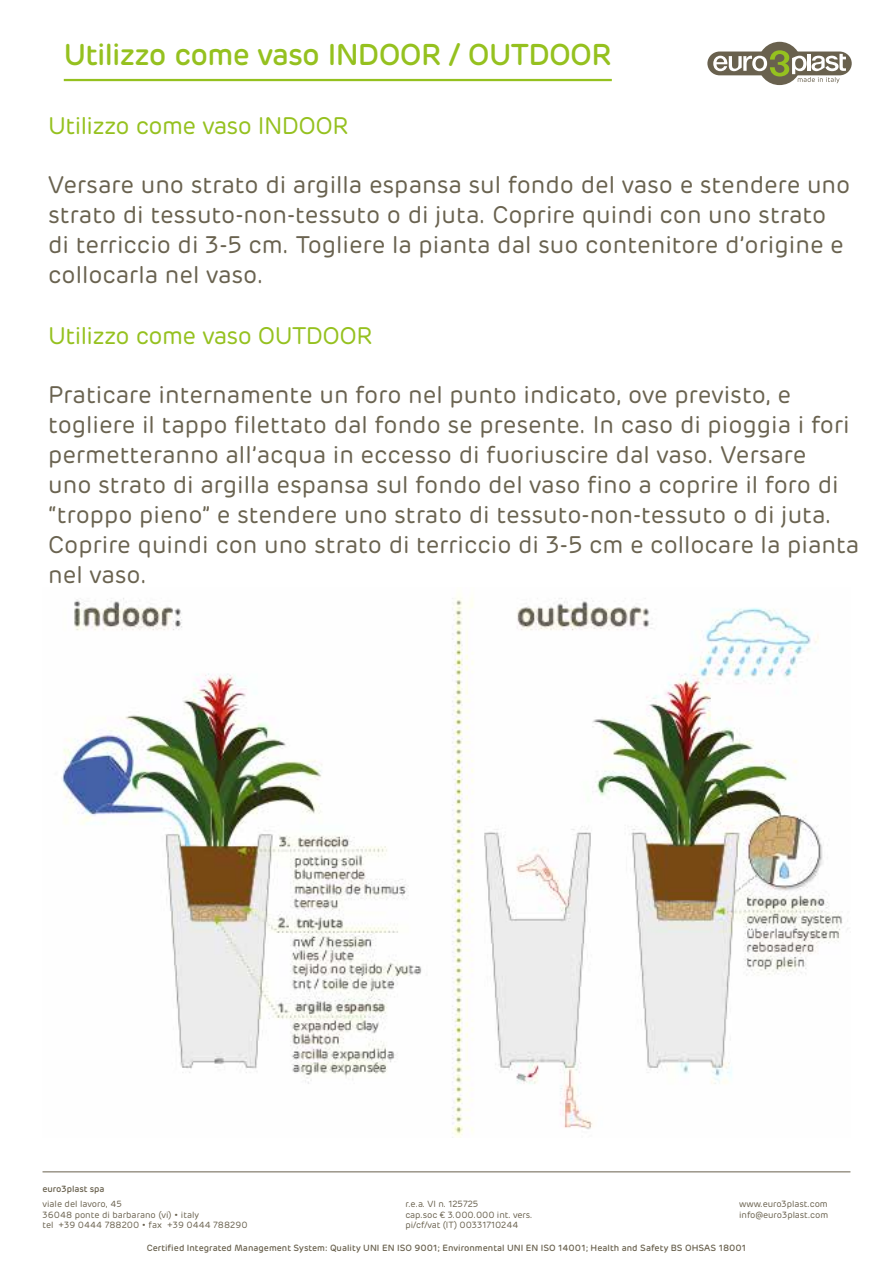
<style>
.page{position:relative;width:893px;height:1263px;background:#fff}
.page>*{position:absolute;margin:0;border:0;box-sizing:border-box;transform-origin:0 0}
.t1{font:500 30px "Rubrik";letter-spacing:-.025em;color:#95c11f}
.t2{font:24px/30px "Rubrik";color:#6a6350}
.t3{font:24px/30px "Rubrik";color:#69624f}
.t4{font:24px "Rubrik";letter-spacing:-.025em;color:#95c11f}
.t5{font:9px/10.5px "Rubrik";letter-spacing:-.01em;color:#69614e}
.t6{font:500 9px "Rubrik";color:#69614e}
</style>
<div class="page">
<hr style="left:43px;top:1171px;width:807px;height:1px;background:#69614e">
<div style="left:758px;top:42px;width:43px;height:43px;background:#69614e;border-radius:50%"></div>
<div style="left:707px;top:52px;width:145px;height:23px;background:#69614e;border-radius:12px"></div>
<svg style="left:713px;top:50px;width:133px;height:33px"></svg>
<hr style="left:64px;top:79px;width:548px;height:2px;background:#95c11f">
<img style="left:62px;top:596px;width:786px;height:541px">
<p class="t1" style="left:64px;top:35px;width:550px">Utilizzo come vaso INDOOR / OUTDOOR</p>
<p class="t4" style="left:48px;top:111px;width:302px">Utilizzo come vaso INDOOR</p>
<p class="t3" style="left:48px;top:169px;width:804px">Versare uno strato di argilla espansa sul fondo del vaso e stendere uno strato di tessuto-non-tessuto o di juta. Coprire quindi con uno strato di terriccio di 3-5 cm. Togliere la pianta dal suo contenitore d’origine e collocarla nel vaso.</p>
<p class="t4" style="left:48px;top:321px;width:326px">Utilizzo come vaso OUTDOOR</p>
<p class="t2" style="left:48px;top:379px;width:813px">Praticare internamente un foro nel punto indicato, ove previsto, e togliere il tappo filettato dal fondo se presente. In caso di pioggia i fori permetteranno all’acqua in eccesso di fuoriuscire dal vaso. Versare<br>uno strato di argilla espansa sul fondo del vaso fino a coprire il foro di “troppo pieno” e stendere uno strato di tessuto-non-tessuto o di juta.<br>Coprire quindi con uno strato di terriccio di 3-5 cm e collocare la pianta nel vaso.</p>
<p class="t6" style="left:43px;top:1183px;width:64px">euro3plast spa</p>
<p class="t5" style="left:43px;top:1199px;width:207px">viale del lavoro, 45<br>36048 ponte di barbarano (vi) • italy<br>tel +39 0444 788200 • fax +39 0444 788290</p>
<p class="t5" style="left:405px;top:1199px;width:129px">r.e.a. VI n. 125725<br>cap.soc € 3.000.000 int. vers. pi/cf/vat (IT) 00331710244</p>
<p class="t5" style="left:739px;top:1199px;width:91px">www.euro3plast.com info@euro3plast.com</p>
<p class="t6" style="left:147px;top:1242px;width:601px">Certified Integrated Management System: Quality UNI EN ISO 9001; Environmental UNI EN ISO 14001; Health and Safety BS OHSAS 18001</p>
</div>
